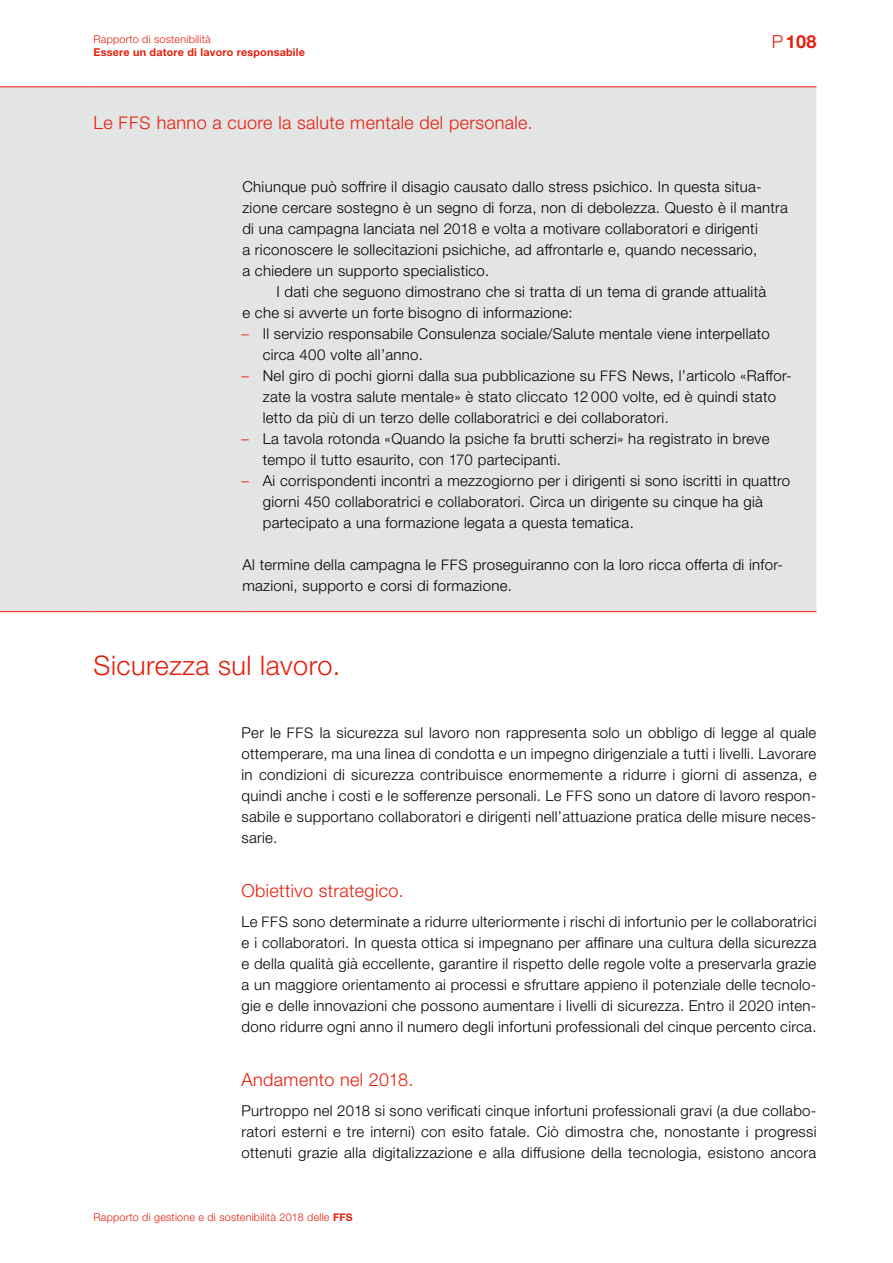
<style>
.page{position:relative;width:893px;height:1263px;background:#fff}
.page>*{position:absolute;margin:0;border:0;box-sizing:border-box;transform-origin:0 0}
.t1{font:300 27px "Helvetica Neue LT Std";letter-spacing:.02em;color:#e81d0b}
.t2{font:300 18px "Helvetica Neue LT Std";letter-spacing:.02em;color:#e81d0b}
.t3{font:700 18px "Helvetica Neue LT Std";color:#e81d0b}
.id261{font:300 15px/21px "Helvetica Neue LT Std";letter-spacing:.02em;color:#000}
.id262{font:300 15px/21px "Helvetica Neue LT Std";letter-spacing:.02em;color:#000}
.t4{font:300 10.8px "Helvetica Neue LT Std";letter-spacing:.02em;color:#e81d0b}
.t5{font:700 10.8px "Helvetica Neue LT Std";letter-spacing:.02em;color:#e81d0b}
.s1{font-size:17.4px}
.s2{font-weight:300}
.s3{color:#e81d0b}
.s4{font-size:14.55px}
.s5{font-weight:700;font-size:10.5px}
</style>
<div class="page">
<div style="left:0;top:88px;width:816px;height:523px;background:#e3e4e4"></div>
<hr style="left:0;top:611px;width:94px;height:1px;background:#e81d0b">
<hr style="left:94px;top:611px;width:148px;height:1px;background:#e81d0b">
<hr style="left:242px;top:611px;width:574px;height:1px;background:#e81d0b">
<hr style="left:0;top:87px;width:94px;height:1px;background:#e81d0b">
<hr style="left:94px;top:87px;width:148px;height:1px;background:#e81d0b">
<hr style="left:242px;top:87px;width:574px;height:1px;background:#e81d0b">
<p class="t4" style="left:94px;top:32px;width:119px">Rapporto di sostenibilità</p>
<p class="t5" style="left:94px;top:46px;width:213px">Essere un datore di lavoro responsabile</p>
<h3 class="t2" style="left:94px;top:111px;width:441px">Le <span class="s1">FFS</span> hanno a cuore la salute mentale del personale.</h3>
<p class="t3" style="left:772px;top:30px;width:46px"><span class="s2">P</span>108</p>
<p class="id261" style="left:242px;top:175px;width:547px">Chiunque può soffrire il disagio causato dallo stress psichico. In questa situa&shy;zione cercare sostegno è un segno di forza, non di debolezza. Questo è il mantra di una campagna lanciata nel 2018 e volta a motivare collaboratori e dirigenti<br>a riconoscere le sollecitazioni psichiche, ad affrontarle e, quando necessario,<br>a chiedere un supporto specialistico.</p>
<p class="id262" style="left:242px;top:280px;width:525px;text-indent:34px">I dati che seguono dimostrano che si tratta di un tema di grande attualità e che si avverte un forte bisogno di informazione:</p>
<p class="id261" style="left:263px;top:322px;width:509px;text-indent:-21px"><span class="s3">–</span> Il servizio responsabile Consulenza sociale/Salute mentale viene interpellato circa 400 volte all’anno.</p>
<p class="id261" style="left:263px;top:364px;width:530px;text-indent:-21px"><span class="s3">–</span> Nel giro di pochi giorni dalla sua pubblicazione su <span class="s4">FFS</span> News, l’articolo «Raffor&shy;zate la vostra salute mentale» è stato cliccato 12 000 volte, ed è quindi stato letto da più di un terzo delle collaboratrici e dei collaboratori.</p>
<p class="id261" style="left:263px;top:427px;width:508px;text-indent:-21px"><span class="s3">–</span> La tavola rotonda «Quando la psiche fa brutti scherzi» ha registrato in breve tempo il tutto esaurito, con 170 partecipanti.</p>
<p class="id261" style="left:263px;top:469px;width:529px;text-indent:-21px"><span class="s3">–</span> Ai corrispondenti incontri a mezzogiorno per i dirigenti si sono iscritti in quattro giorni 450 collaboratrici e collaboratori. Circa un dirigente su cinque ha già partecipato a una formazione legata a questa tematica.</p>
<p class="id261" style="left:242px;top:553px;width:542px">Al termine della campagna le <span class="s4">FFS</span> proseguiranno con la loro ricca offerta di infor&shy;mazioni, supporto e corsi di formazione.</p>
<h2 class="t1" style="left:94px;top:648px;width:248px">Sicurezza sul lavoro.</h2>
<p class="id261" style="left:242px;top:721px;width:577px;text-align:justify">Per le <span class="s4">FFS</span> la sicurezza sul lavoro non rappresenta solo un obbligo di legge al quale ottemperare, ma una linea di condotta e un impegno dirigenziale a tutti i livelli. Lavorare in condizioni di sicurezza contribuisce enormemente a ridurre i giorni di assenza, e quindi anche i costi e le sofferenze personali. Le <span class="s4">FFS</span> sono un datore di lavoro respon&shy;sabile e supportano collaboratori e dirigenti nell’attuazione pratica delle misure neces&shy;sarie.</p>
<h3 class="t2" style="left:242px;top:879px;width:164px">Obiettivo strategico.</h3>
<p class="id261" style="left:242px;top:910px;width:576px;text-align:justify">Le <span class="s4">FFS</span> sono determinate a ridurre ulteriormente i rischi di infortunio per le collaboratrici e i collaboratori. In questa ottica si impegnano per affinare una cultura della sicurezza e della qualità già eccellente, garantire il rispetto delle regole volte a preservarla grazie a un maggiore orientamento ai processi e sfruttare appieno il potenziale delle tecnolo&shy;gie e delle innovazioni che possono aumentare i livelli di sicurezza. Entro il 2020 inten&shy;dono ridurre ogni anno il numero degli infortuni professionali del cinque percento circa.</p>
<h3 class="t2" style="left:242px;top:1068px;width:173px">Andamento nel 2018.</h3>
<p class="id261" style="left:242px;top:1099px;width:576px;text-align:justify">Purtroppo nel 2018 si sono verificati cinque infortuni professionali gravi (a due collabo&shy;ratori esterni e tre interni) con esito fatale. Ciò dimostra che, nonostante i progressi ottenuti grazie alla digitalizzazione e alla diffusione della tecnologia, esistono ancora</p>
<p class="t4" style="left:94px;top:1210px;width:261px">Rapporto di gestione e di sostenibilità 2018 delle <span class="s5">FFS</span></p>
</div>
